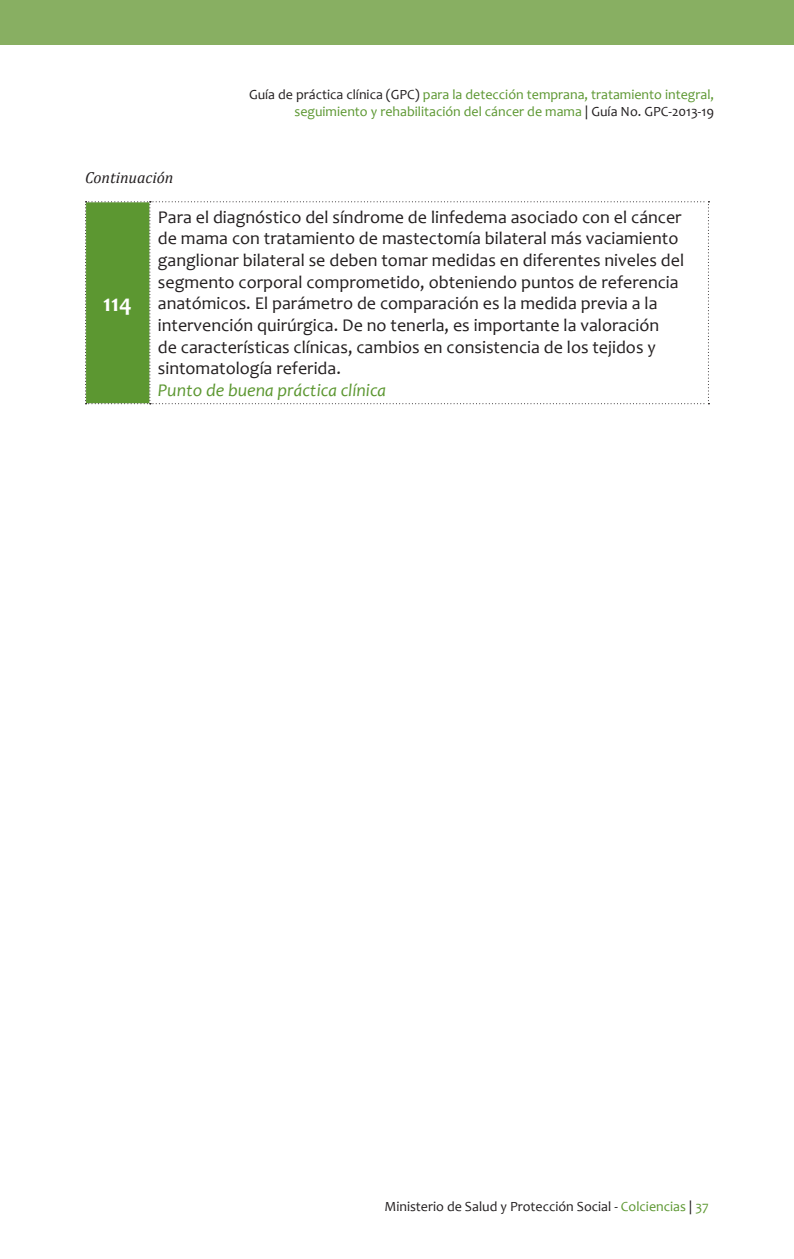
<style>
.page{position:relative;width:794px;height:1259px;background:#fff}
.page>*{position:absolute;margin:0;border:0;box-sizing:border-box;transform-origin:0 0}
.t1{font:700 24px "Candara";color:#fff}
.t2{font:18px/21.6px "Candara";color:#231f20}
.t3{font:italic 18px "Candara";color:#5c9731}
.t4{font:italic 16px "Cambria";color:#231f20}
.t5{font:14px/16.8px "Candara";color:#5c9731;text-align:right}
.t6{font:14px "Candara";color:#231f20}
.s1{color:#231f20}
.s2{color:#5c9731}
</style>
<div class="page">
<div style="left:0;top:0;width:794px;height:44px;background:#88af62"></div>
<svg style="left:85px;top:201px;width:624px;height:203px"></svg>
<p class="t4" style="left:85px;top:166px;width:90px">Continuación</p>
<p class="t5" style="left:249px;top:86px;width:466px"><span class="s1">Guía de práctica clínica (GPC)</span> para la detección temprana, tratamiento integral, seguimiento y rehabilitación del cáncer de mama <span class="s1">| Guía No. GPC-2013-19</span></p>
<h1 class="t1" style="left:103px;top:289px;width:30px">114</h1>
<p class="t2" style="left:158px;top:206px;width:528px">Para el diagnóstico del síndrome de linfedema asociado con el cáncer de mama con tratamiento de mastectomía bilateral más vaciamiento ganglionar bilateral se deben tomar medidas en diferentes niveles del segmento corporal comprometido, obteniendo puntos de referencia anatómicos. El parámetro de comparación es la medida previa a la intervención quirúrgica. De no tenerla, es importante la valoración<br>de características clínicas, cambios en consistencia de los tejidos y sintomatología referida.</p>
<p class="t3" style="left:158px;top:378px;width:230px">Punto de buena práctica clínica</p>
<p class="t6" style="left:384px;top:1198px;width:326px">Ministerio de Salud y Protección Social - <span class="s2">Colciencias</span> | <span class="s2">37</span></p>
</div>
